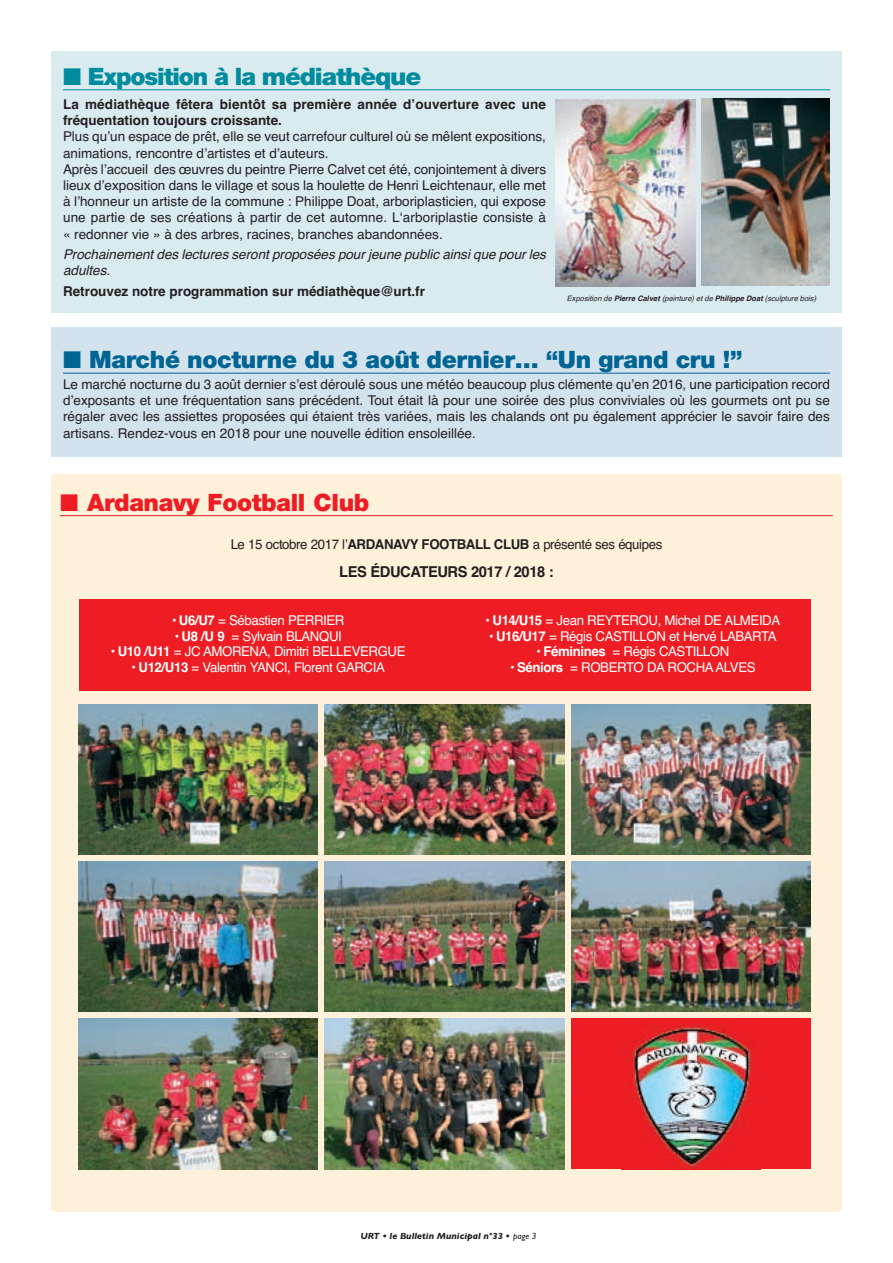
<style>
.page{position:relative;width:893px;height:1263px;background:#fff}
.page>*{position:absolute;margin:0;border:0;box-sizing:border-box;transform-origin:0 0}
.t1{font:900 24px "Helvetica Neue LT Pro";letter-spacing:-.015em;color:#006494}
.t2{font:900 24px "Helvetica Neue LT Pro";letter-spacing:-.045em;color:#008c9e}
.t3{font:900 24px "Helvetica Neue LT Pro";letter-spacing:-.015em;color:#ee1d23}
.t4{font:700 15px "Helvetica";letter-spacing:-.03em;color:#231f20}
.t5{font:13.5px/16.2px "Helvetica";color:#231f20}
.t6{font:13.5px "Helvetica";letter-spacing:-.03em;color:#fff}
.t7{font:700 13.5px/16.2px "Helvetica";color:#231f20}
.t8{font:italic 13.5px/16.2px "Helvetica";color:#231f20}
.t9{font:13.5px "Helvetica";letter-spacing:-.03em;color:#231f20}
.t10{font:italic 700 9px "Gill Sans";color:#231f20}
.t11{font:italic 7.5px "Helvetica";color:#231f20}
.s1{font-weight:700}
.s2{font-weight:400}
</style>
<div class="page">
<div style="left:51px;top:474px;width:791px;height:738px;background:#fef1d9;border-radius:4px"></div>
<hr style="left:60px;top:515px;width:773px;height:1px;background:#ee1d23">
<img style="left:79px;top:704px;width:239px;height:151px">
<img style="left:325px;top:704px;width:239px;height:151px">
<img style="left:571px;top:704px;width:239px;height:151px">
<img style="left:79px;top:861px;width:239px;height:151px">
<img style="left:325px;top:861px;width:239px;height:151px">
<img style="left:571px;top:861px;width:239px;height:151px">
<img style="left:79px;top:1018px;width:239px;height:151px">
<img style="left:325px;top:1018px;width:239px;height:151px">
<div style="left:571px;top:1018px;width:239px;height:151px;background:#ee1d23"></div>
<img style="left:621px;top:1026px;width:133px;height:143px">
<div style="left:79px;top:599px;width:732px;height:91px;background:#ee1d23"></div>
<div style="left:51px;top:51px;width:791px;height:262px;background:#d9ebef"></div>
<hr style="left:63px;top:90px;width:767px;height:1px;background:#008c9e">
<img style="left:702px;top:99px;width:127px;height:187px">
<img style="left:555px;top:99px;width:140px;height:188px">
<div style="left:51px;top:327px;width:791px;height:130px;background:#d2e3ee"></div>
<hr style="left:63px;top:373px;width:767px;height:1px;background:#006494">
<h1 class="t2" style="left:63px;top:68px;width:360px">■ Exposition à la médiathèque</h1>
<p class="t7" style="left:63px;top:96px;width:485px">La médiathèque fêtera bientôt sa première année dʼouverture avec une fréquentation toujours croissante.</p>
<p class="t5" style="left:63px;top:129px;width:485px">Plus quʼun espace de prêt, elle se veut carrefour culturel où se mêlent expositions, animations, rencontre dʼartistes et dʼauteurs.<br>Après lʼaccueil des œuvres du peintre Pierre Calvet cet été, conjointement à divers lieux dʼexposition dans le village et sous la houlette de Henri Leichtenaur, elle met à lʼhonneur un artiste de la commune : Philippe Doat, arboriplasticien, qui expose une partie de ses créations à partir de cet automne. Lʻarboriplastie consiste à « redonner vie » à des arbres, racines, branches abandonnées.</p>
<p class="t8" style="left:63px;top:246px;width:489px">Prochainement des lectures seront proposées pour jeune public ainsi que pour les adultes.</p>
<p class="t7" style="left:63px;top:283px;width:363px">Retrouvez notre programmation sur médiathèque@urt.fr</p>
<p class="t11" style="left:567px;top:294px;width:253px">Exposition de <span class="s1">Pierre Calvet</span> (peinture) et de <span class="s1">Philippe Doat</span> (sculpture bois)</p>
<h1 class="t1" style="left:63px;top:351px;width:681px">■ Marché nocturne du 3 août dernier… “Un grand cru !”</h1>
<p class="t5" style="left:63px;top:376px;width:768px;text-align:justify">Le marché nocturne du 3 août dernier sʼest déroulé sous une météo beaucoup plus clémente quʼen 2016, une participation record dʼexposants et une fréquentation sans précédent. Tout était là pour une soirée des plus conviviales où les gourmets ont pu se régaler avec les assiettes proposées qui étaient très variées, mais les chalands ont pu également apprécier le savoir faire des artisans. Rendez-vous en 2018 pour une nouvelle édition ensoleillée.</p>
<h1 class="t3" style="left:60px;top:493px;width:311px">■ Ardanavy Football Club</h1>
<p class="t9" style="left:231px;top:536px;width:433px">Le 15 octobre 2017 lʼ<span class="s1">ARDANAVY FOOTBALL CLUB</span> a présenté ses équipes</p>
<p class="t4" style="left:339px;top:563px;width:216px">LES ÉDUCATEURS 2017 / 2018 :</p>
<p class="t6" style="left:171px;top:612px;width:175px"><span class="s1">• U6/U7</span> = Sébastien PERRIER</p>
<p class="t6" style="left:174px;top:628px;width:170px"><span class="s1">• U8 /U 9</span> = Sylvain BLANQUI</p>
<p class="t6" style="left:110px;top:644px;width:297px"><span class="s1">• U10 /U11</span> = JC AMORENA, Dimitri BELLEVERGUE</p>
<p class="t6" style="left:131px;top:659px;width:256px"><span class="s1">• U12/U13</span> = Valentin YANCI, Florent GARCIA</p>
<p class="t6" style="left:485px;top:612px;width:297px"><span class="s1">• U14/U15</span> = Jean REYTEROU, Michel DE ALMEIDA</p>
<p class="t6" style="left:488px;top:628px;width:290px"><span class="s1">• U16/U17</span> = Régis CASTILLON et Hervé LABARTA</p>
<p class="t6" style="left:535px;top:644px;width:195px"><span class="s1">• Féminines</span> = Régis CASTILLON</p>
<p class="t6" style="left:509px;top:659px;width:248px"><span class="s1">• Séniors</span> = ROBERTO DA ROCHA ALVES</p>
<p class="t10" style="left:360px;top:1230px;width:178px">URT • le Bulletin Municipal n°33 • <span class="s2">page 3</span></p>
</div>
